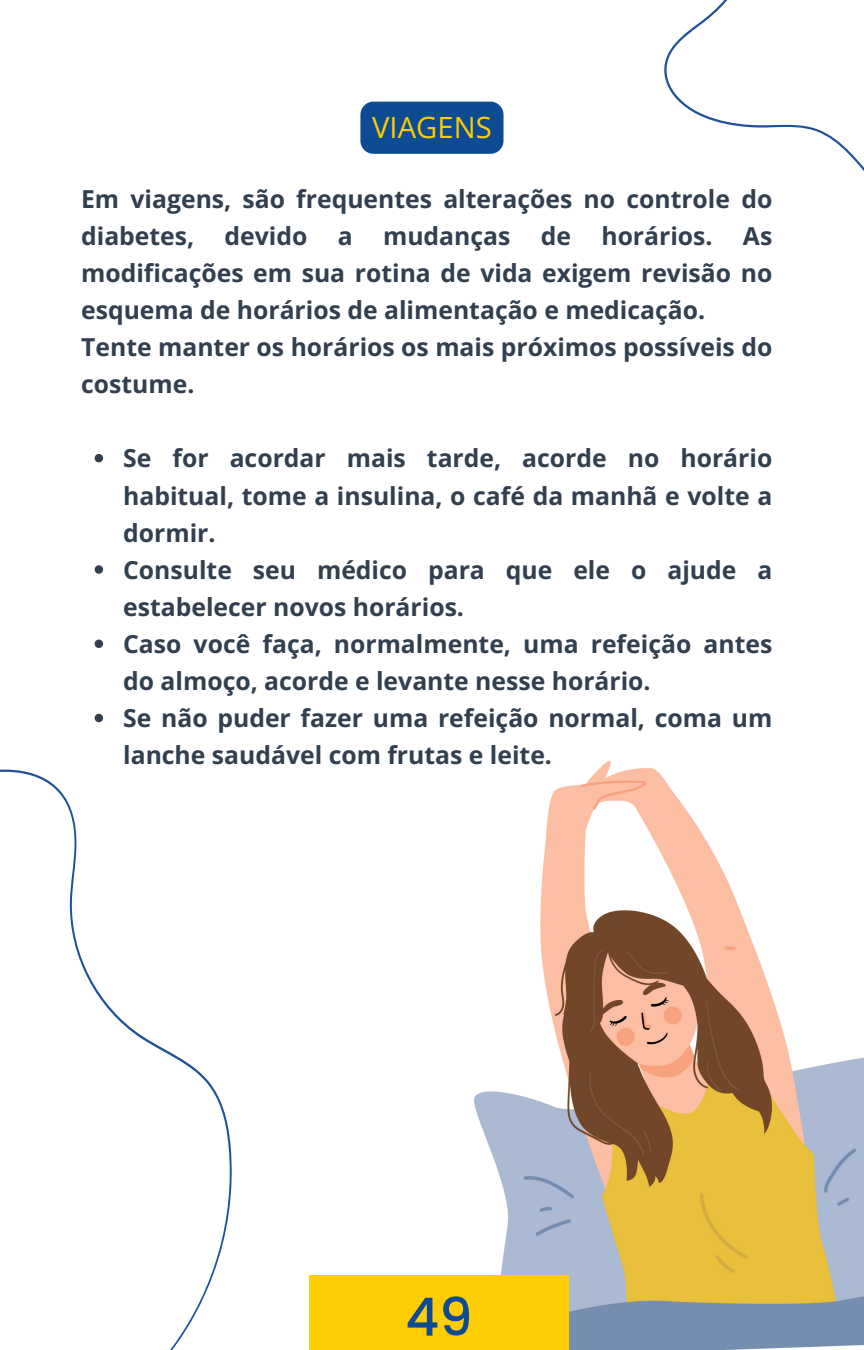
<style>
.page{position:relative;width:864px;height:1350px;background:#fff}
.page>*{position:absolute;margin:0;border:0;box-sizing:border-box;transform-origin:0 0}
.t1{font:500 52.43px "Poppins";color:#0d4b92}
.t2{font:29.25px "Open Sans";color:#fecd03}
.t3{font:700 24.75px/37.1px "Open Sans";color:#323f4f}
</style>
<div class="page">
<svg style="left:0;top:713px;width:405px;height:637px"></svg>
<img style="left:439px;top:762px;width:425px;height:588px">
<div style="left:309px;top:1276px;width:259px;height:74px;background:#fecd03"></div>
<svg style="left:95px;top:454px;width:8px;height:8px"></svg>
<svg style="left:95px;top:565px;width:8px;height:9px"></svg>
<svg style="left:95px;top:640px;width:8px;height:8px"></svg>
<svg style="left:95px;top:714px;width:8px;height:8px"></svg>
<div style="left:360px;top:102px;width:144px;height:52px;background:#0d4b92;border-radius:13px"></div>
<svg style="left:664px;top:0;width:200px;height:171px"></svg>
<p class="t2" style="left:372px;top:107px;width:121px">VIAGENS</p>
<p class="t3" style="left:81px;top:179px;width:693px;text-align:justify">Em viagens, são frequentes alterações no controle do diabetes, devido a mudanças de horários. As modificações em sua rotina de vida exigem revisão no esquema de horários de alimentação e medicação.</p>
<p class="t3" style="left:81px;top:328px;width:693px">Tente manter os horários os mais próximos possíveis do costume.</p>
<p class="t3" style="left:123px;top:439px;width:651px;text-align:justify">Se for acordar mais tarde, acorde no horário habitual, tome a insulina, o café da manhã e volte a dormir.</p>
<p class="t3" style="left:123px;top:551px;width:651px">Consulte seu médico para que ele o ajude a estabelecer novos horários.</p>
<p class="t3" style="left:123px;top:625px;width:651px">Caso você faça, normalmente, uma refeição antes do almoço, acorde e levante nesse horário.</p>
<p class="t3" style="left:123px;top:699px;width:651px">Se não puder fazer uma refeição normal, coma um lanche saudável com frutas e leite.</p>
<p class="t1" style="left:405px;top:1281px;width:69px">49</p>
</div>
